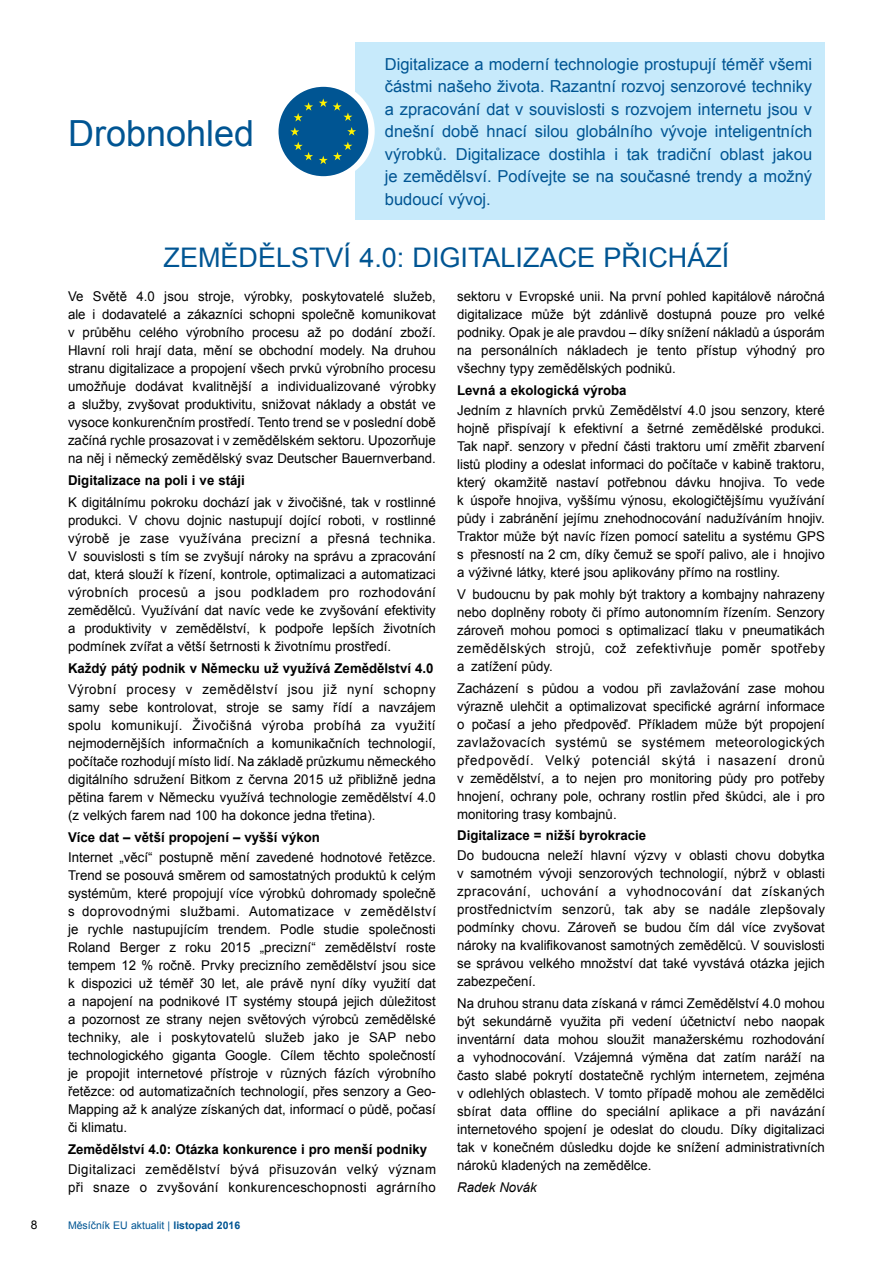
<style>
.page{position:relative;width:893px;height:1263px;background:#fff}
.page>*{position:absolute;margin:0;border:0;box-sizing:border-box;transform-origin:0 0}
.t1{font:36px "Arial";color:#005593}
.t2{font:27px "Arial";letter-spacing:.055em;color:#005593}
.t3{font:16.5px/22.5px "Arial";color:#005593;text-align:justify}
.t4{font:13.5px/18px "Arial";color:#000;text-align:justify}
.t5{font:700 13.5px "Arial";color:#000}
.t6{font:13.5px/18px "Arial";letter-spacing:.025em;color:#000}
.t7{font:italic 13.5px "Arial";color:#000}
.t8{font:12px "Arial";color:#000}
.t9{font:10.5px "Arial";color:#005593}
.s1{font-weight:700}
</style>
<div class="page">
<div style="left:355px;top:43px;width:470px;height:177px;background:#c7eafb"></div>
<svg style="left:282px;top:83px;width:93px;height:97px"></svg>
<div style="left:279px;top:87px;width:89px;height:89px;background:#005593;border-radius:50%"></div>
<svg style="left:319px;top:98px;width:33px;height:23px"></svg>
<svg style="left:294px;top:102px;width:19px;height:19px"></svg>
<svg style="left:290px;top:127px;width:9px;height:9px"></svg>
<svg style="left:294px;top:142px;width:19px;height:18px"></svg>
<svg style="left:319px;top:142px;width:33px;height:22px"></svg>
<svg style="left:347px;top:127px;width:9px;height:9px"></svg>
<p class="t8" style="left:31px;top:1217px;width:8px">8</p>
<h1 class="t1" style="left:68px;top:109px;width:188px">Drobnohled</h1>
<p class="t3" style="left:385px;top:53px;width:429px">Digitalizace a moderní technologie prostupují téměř všemi částmi našeho života. Razantní rozvoj senzorové techniky a zpracování dat v souvislosti s rozvojem internetu jsou v dnešní době hnací silou globálního vývoje inteligentních výrobků. Digitalizace dostihla i tak tradiční oblast jakou je zemědělsví. Podívejte se na současné trendy a možný budoucí vývoj.</p>
<h2 class="t2" style="left:164px;top:239px;width:20px">zem</h2>
<h2 class="t2" style="left:221px;top:239px;width:73px">ědělstv</h2>
<h2 class="t2" style="left:344px;top:239px;width:104px">í 4.0: Digitalizace</h2>
<h2 class="t2" style="left:603px;top:239px;width:17px">přich</h2>
<h2 class="t2" style="left:687px;top:239px;width:44px">ází</h2>
<p class="t4" style="left:68px;top:287px;width:369px">Ve Světě 4.0 jsou stroje, výrobky, poskytovatelé služeb, ale i dodavatelé a zákazníci schopni společně komunikovat v průběhu celého výrobního procesu až po dodání zboží.<br>Hlavní roli hrají data, mění se obchodní modely. Na druhou stranu digitalizace a propojení všech prvků výrobního procesu umožňuje dodávat kvalitnější a individualizované výrobky a služby, zvyšovat produktivitu, snižovat náklady a obstát ve vysoce konkurenčním prostředí. Tento trend se v poslední době začíná rychle prosazovat i v zemědělském sektoru. Upozorňuje na něj i německý zemědělský svaz Deutscher Bauernverband.</p>
<p class="t5" style="left:68px;top:471px;width:178px">Digitalizace na poli i ve stáji</p>
<p class="t4" style="left:68px;top:494px;width:369px">K digitálnímu pokroku dochází jak v živočišné, tak v rostlinné produkci. V chovu dojnic nastupují dojící roboti, v rostlinné výrobě je zase využívána precizní a přesná technika.<br>V souvislosti s tím se zvyšují nároky na správu a zpracování dat, která slouží k řízení, kontrole, optimalizaci a automatizaci výrobních procesů a jsou podkladem pro rozhodování zemědělců. Využívání dat navíc vede ke zvyšování efektivity a produktivity v zemědělství, k podpoře lepších životních podmínek zvířat a větší šetrnosti k životnímu prostředí.</p>
<p class="t5" style="left:68px;top:660px;width:367px">Každý pátý podnik v Německu už využívá Zemědělství 4.0</p>
<p class="t4" style="left:68px;top:680px;width:369px">Výrobní procesy v zemědělství jsou již nyní schopny samy sebe kontrolovat, stroje se samy řídí a navzájem spolu komunikují. Živočišná výroba probíhá za využití nejmodernějších informačních a komunikačních technologií, počítače rozhodují místo lidí. Na základě průzkumu německého digitálního sdružení Bitkom z června 2015 už přibližně jedna pětina farem v Německu využívá technologie zemědělství 4.0 (z velkých farem nad 100 ha dokonce jedna třetina).</p>
<p class="t5" style="left:68px;top:828px;width:253px">Více dat – větší propojení – vyšší výkon</p>
<p class="t4" style="left:68px;top:848px;width:369px">Internet „věcí“ postupně mění zavedené hodnotové řetězce.<br>Trend se posouvá směrem od samostatných produktů k celým systémům, které propojují více výrobků dohromady společně s doprovodnými službami. Automatizace v zemědělství je rychle nastupujícím trendem. Podle studie společnosti Roland Berger z roku 2015 „precizní“ zemědělství roste tempem 12 % ročně. Prvky precizního zemědělství jsou sice k dispozici už téměř 30 let, ale právě nyní díky využití dat a napojení na podnikové IT systémy stoupá jejich důležitost a pozornost ze strany nejen světových výrobců zemědělské techniky, ale i poskytovatelů služeb jako je SAP nebo technologického giganta Google. Cílem těchto společností je propojit internetové přístroje v různých fázích výrobního řetězce: od automatizačních technologií, přes senzory a Geo-Mapping až k analýze získaných dat, informací o půdě, počasí či klimatu.</p>
<p class="t5" style="left:68px;top:1140px;width:361px">Zemědělství 4.0: Otázka konkurence i pro menší podniky</p>
<p class="t6" style="left:68px;top:1161px;width:369px">Digitalizaci zemědělství bývá přisuzován velký význam při snaze o zvyšování konkurenceschopnosti agrárního</p>
<p class="t9" style="left:68px;top:1219px;width:174px">Měsíčník EU aktualit | <span class="s1">listopad 2016</span></p>
<p class="t4" style="left:457px;top:287px;width:369px">sektoru v Evropské unii. Na první pohled kapitálově náročná digitalizace může být zdánlivě dostupná pouze pro velké podniky. Opak je ale pravdou – díky snížení nákladů a úsporám na personálních nákladech je tento přístup výhodný pro všechny typy zemědělských podniků.</p>
<p class="t5" style="left:457px;top:381px;width:171px">Levná a ekologická výroba</p>
<p class="t4" style="left:457px;top:401px;width:369px">Jedním z hlavních prvků Zemědělství 4.0 jsou senzory, které hojně přispívají k efektivní a šetrné zemědělské produkci.<br>Tak např. senzory v přední části traktoru umí změřit zbarvení listů plodiny a odeslat informaci do počítače v kabině traktoru, který okamžitě nastaví potřebnou dávku hnojiva. To vede k úspoře hnojiva, vyššímu výnosu, ekologičtějšímu využívání půdy i zabránění jejímu znehodnocování nadužíváním hnojiv.<br>Traktor může být navíc řízen pomocí satelitu a systému GPS s přesností na 2 cm, díky čemuž se spoří palivo, ale i hnojivo a výživné látky, které jsou aplikovány přímo na rostliny.</p>
<p class="t4" style="left:457px;top:586px;width:369px">V budoucnu by pak mohly být traktory a kombajny nahrazeny nebo doplněny roboty či přímo autonomním řízením. Senzory zároveň mohou pomoci s optimalizací tlaku v pneumatikách zemědělských strojů, což zefektivňuje poměr spotřeby a zatížení půdy.</p>
<p class="t4" style="left:457px;top:680px;width:369px">Zacházení s půdou a vodou při zavlažování zase mohou výrazně ulehčit a optimalizovat specifické agrární informace o počasí a jeho předpověď. Příkladem může být propojení zavlažovacích systémů se systémem meteorologických předpovědí. Velký potenciál skýtá i nasazení dronů v zemědělství, a to nejen pro monitoring půdy pro potřeby hnojení, ochrany pole, ochrany rostlin před škůdci, ale i pro monitoring trasy kombajnů.</p>
<p class="t5" style="left:457px;top:826px;width:190px">Digitalizace = nižší byrokracie</p>
<p class="t4" style="left:457px;top:846px;width:369px">Do budoucna neleží hlavní výzvy v oblasti chovu dobytka v samotném vývoji senzorových technologií, nýbrž v oblasti zpracování, uchování a vyhodnocování dat získaných prostřednictvím senzorů, tak aby se nadále zlepšovaly podmínky chovu. Zároveň se budou čím dál více zvyšovat nároky na kvalifikovanost samotných zemědělců. V souvislosti se správou velkého množství dat také vyvstává otázka jejich zabezpečení.</p>
<p class="t4" style="left:457px;top:994px;width:369px">Na druhou stranu data získaná v rámci Zemědělství 4.0 mohou být sekundárně využita při vedení účetnictví nebo naopak inventární data mohou sloužit manažerskému rozhodování a vyhodnocování. Vzájemná výměna dat zatím naráží na často slabé pokrytí dostatečně rychlým internetem, zejména v odlehlých oblastech. V tomto případě mohou ale zemědělci sbírat data offline do speciální aplikace a při navázání internetového spojení je odeslat do cloudu. Díky digitalizaci tak v konečném důsledku dojde ke snížení administrativních nároků kladených na zemědělce.</p>
<p class="t7" style="left:457px;top:1179px;width:81px">Radek Novák</p>
</div>
